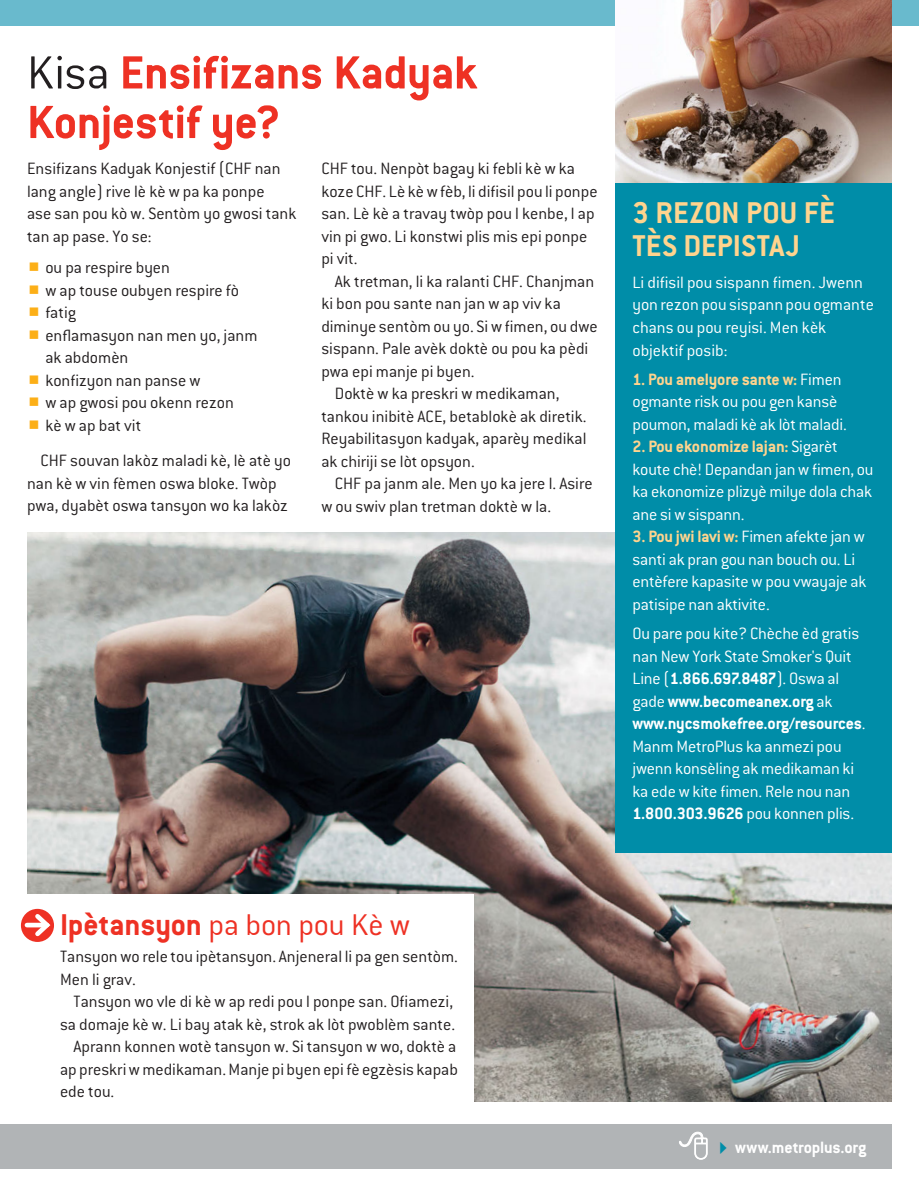
<style>
.page{position:relative;width:919px;height:1189px;background:#fff}
.page>*{position:absolute;margin:0;border:0;box-sizing:border-box;transform-origin:0 0}
.t1{font:700 51px/49.5px "Conduit ITC";letter-spacing:-.01em;color:#ee3124}
.t2{font:700 33px/33px "Conduit ITC";letter-spacing:.005em;color:#ffd48e}
.t3{font:300 33px "Conduit ITC";letter-spacing:-.005em;color:#ee3124}
.t4{font:300 18px/22.5px "Conduit ITC";color:#231f20}
.t5{font:300 18px/22.5px "Conduit ITC";letter-spacing:-.01em;color:#fff}
.t6{font:700 18px "Conduit ITC";letter-spacing:-.015em;color:#fff}
.s1{font-weight:300;color:#231f20}
.s2{font-weight:700;color:#ffd48e}
.s3{font-weight:700}
</style>
<div class="page">
<img style="left:27px;top:532px;width:864px;height:568px">
<div style="left:0;top:0;width:918px;height:26px;background:#69bacd"></div>
<div style="left:0;top:1123px;width:891px;height:45px;background:#b1b4b6"></div>
<svg style="left:679px;top:1131px;width:28px;height:28px"></svg>
<div style="left:615px;top:182px;width:276px;height:670px;background:#008da8"></div>
<img style="left:615px;top:0;width:276px;height:182px">
<div style="left:22px;top:893px;width:451px;height:218px;background:#fff"></div>
<svg style="left:21px;top:908px;width:33px;height:33px"></svg>
<div style="left:27px;top:922px;width:20px;height:5px;background:#fff"></div>
<svg style="left:31px;top:909px;width:23px;height:31px"></svg>
<h1 class="t1" style="left:27px;top:47px;width:451px"><span class="s1">Kisa</span> Ensifizans Kadyak<br>Konjestif ye?</h1>
<p class="t4" style="left:27px;top:157px;width:271px">Ensifizans Kadyak Konjestif (CHF nan lang angle) rive lè kè w pa ka ponpe<br>ase san pou kò w. Sentòm yo gwosi tank tan ap pase. Yo se:</p>
<p class="t4" style="left:45px;top:256px;width:213px">ou pa respire byen<br>w ap touse oubyen respire fò fatig<br>enflamasyon nan men yo, janm ak abdomèn<br>konfizyon nan panse w<br>w ap gwosi pou okenn rezon<br>kè w ap bat vit</p>
<p class="t4" style="left:27px;top:449px;width:265px;text-indent:14px">CHF souvan lakòz maladi kè, lè atè yo nan kè w vin fèmen oswa bloke. Twòp pwa, dyabèt oswa tansyon wo ka lakòz</p>
<p class="t4" style="left:321px;top:157px;width:277px">CHF tou. Nenpòt bagay ki febli kè w ka koze CHF. Lè kè w fèb, li difisil pou li ponpe san. Lè kè a travay twòp pou l kenbe, l ap vin pi gwo. Li konstwi plis mis epi ponpe pi vit.</p>
<p class="t4" style="left:334px;top:270px;width:261px">Ak tretman, li ka ralanti CHF. Chanjman</p>
<p class="t4" style="left:321px;top:292px;width:241px">ki bon pou sante nan jan w ap viv ka</p>
<p class="t4" style="left:321px;top:315px;width:278px">diminye sentòm ou yo. Si w fimen, ou dwe</p>
<p class="t4" style="left:321px;top:337px;width:268px">sispann. Pale avèk doktè ou pou ka pèdi</p>
<p class="t4" style="left:321px;top:360px;width:155px">pwa epi manje pi byen.</p>
<p class="t4" style="left:334px;top:382px;width:226px">Doktè w ka preskri w medikaman,</p>
<p class="t4" style="left:321px;top:405px;width:266px">tankou inibitè ACE, betablokè ak diretik.</p>
<p class="t4" style="left:321px;top:427px;width:266px">Reyabilitasyon kadyak, aparèy medikal</p>
<p class="t4" style="left:321px;top:450px;width:155px">ak chiriji se lòt opsyon.</p>
<p class="t4" style="left:334px;top:472px;width:259px">CHF pa janm ale. Men yo ka jere l. Asire</p>
<p class="t4" style="left:321px;top:495px;width:231px">w ou swiv plan tretman doktè w la.</p>
<h2 class="t2" style="left:632px;top:195px;width:204px">3 REZON POU FÈ<br>TÈS DEPISTAJ</h2>
<p class="t5" style="left:632px;top:271px;width:243px">Li difisil pou sispann fimen. Jwenn yon rezon pou sispann pou ogmante chans ou pou reyisi. Men kèk objektif posib:</p>
<p class="t5" style="left:632px;top:368px;width:216px"><span class="s2">1. Pou amelyore sante w:</span> Fimen ogmante risk ou pou gen kansè poumon, maladi kè ak lòt maladi.</p>
<p class="t5" style="left:632px;top:435px;width:242px"><span class="s2">2. Pou ekonomize lajan:</span> Sigarèt koute chè! Depandan jan w fimen, ou ka ekonomize plizyè milye dola chak ane si w sispann.</p>
<p class="t5" style="left:632px;top:525px;width:236px"><span class="s2">3. Pou jwi lavi w:</span> Fimen afekte jan w santi ak pran gou nan bouch ou. Li entèfere kapasite w pou vwayaje ak patisipe nan aktivite.</p>
<p class="t5" style="left:632px;top:622px;width:234px">Ou pare pou kite? Chèche èd gratis nan New York State Smoker's Quit<br>Line (<span class="s3">1.866.697.8487</span>). Oswa al gade <span class="s3">www.becomeanex.org</span> ak <span class="s3">www.nycsmokefree.org/resources</span>.<br>Manm MetroPlus ka anmezi pou jwenn konsèling ak medikaman ki ka ede w kite fimen. Rele nou nan<br><span class="s3">1.800.303.9626</span> pou konnen plis.</p>
<h2 class="t3" style="left:60px;top:905px;width:351px"><span class="s3">Ipètansyon</span> pa bon pou Kè w</h2>
<p class="t4" style="left:60px;top:945px;width:399px">Tansyon wo rele tou ipètansyon. Anjeneral li pa gen sentòm.<br>Men li grav.</p>
<p class="t4" style="left:73px;top:990px;width:381px">Tansyon wo vle di kè w ap redi pou l ponpe san. Ofiamezi,</p>
<p class="t4" style="left:60px;top:1012px;width:396px">sa domaje kè w. Li bay atak kè, strok ak lòt pwoblèm sante.</p>
<p class="t4" style="left:73px;top:1035px;width:384px">Aprann konnen wotè tansyon w. Si tansyon w wo, doktè a</p>
<p class="t4" style="left:60px;top:1057px;width:399px">ap preskri w medikaman. Manje pi byen epi fè egzèsis kapab</p>
<p class="t4" style="left:60px;top:1080px;width:56px">ede tou.</p>
<p class="t6" style="left:734px;top:1136px;width:133px">www.metroplus.org</p>
</div>
